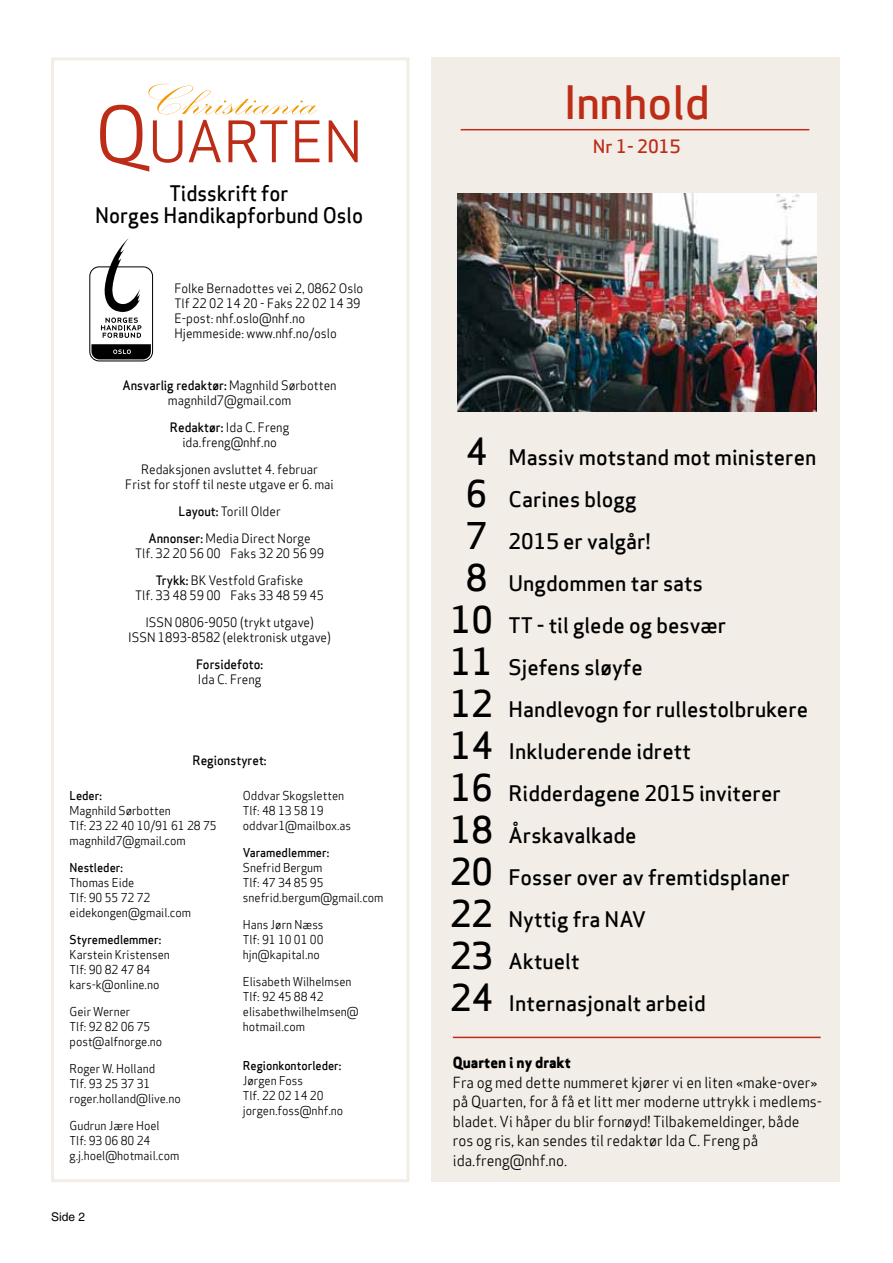
<style>
.page{position:relative;width:893px;height:1263px;background:#fff}
.page>*{position:absolute;margin:0;border:0;box-sizing:border-box;transform-origin:0 0}
.t1{font:55.8px "Apex Sans Book T";color:#bd2c16}
.t2{font:45px "Apex Sans Medium T";color:#bd2c16}
.t3{font:italic 44.55px "Kunstler Script";color:#f39800;scale:1.25 1}
.t4{font:21px "Apex Sans Medium T";color:#000}
.t5{font:21px/21.8px "Apex Sans Medium T";color:#000;text-align:center;scale:.95 1}
.t6{font:18px "Apex Sans Medium T";color:#bd2c16}
.t7{font:15px/19.5px "Apex Sans Book T";color:#000;scale:.95 1}
.t8{font:15px "Apex Sans Extra Bold T";color:#000;scale:.95 1}
.t9{font:12.75px/27px "Apex Sans Book T";color:#000;text-align:center;scale:.95 1}
.t10{font:12.75px "Apex Sans Medium T";color:#000;scale:.95 1}
.t11{font:12px/15px "Apex Sans Book T";color:#000;scale:.95 1}
.t12{font:12px "Apex Sans Medium T";color:#000;scale:.95 1}
.t13{font:12px "Helvetica";color:#000}
.s1{font-size:75.75px}
.s2{font-family:"Apex Sans Book T"}
.s3{font-family:"Apex Sans Medium T"}
.s4{font-size:36px}
</style>
<div class="page">
<div style="left:431px;top:57px;width:409px;height:1125px;background:#f2eee7"></div>
<hr style="left:461px;top:129px;width:348px;height:1px;background:#bd2c16">
<svg style="left:89px;top:238px;width:64px;height:123px"></svg>
<div style="left:51px;top:57px;width:358px;height:1125px;border:3px solid #f2eee7"></div>
<img style="left:457px;top:193px;width:359px;height:219px">
<hr style="left:453px;top:1037px;width:368px;height:1px;background:#bd2c16">
<h3 class="t3" style="left:138px;top:77px;width:154px">Christiania</h3>
<h1 class="t1" style="left:94px;top:106px;width:270px"><span class="s1">Q</span>UARTEN</h1>
<h3 class="t5" style="left:95px;top:183px;width:284px">Tidsskrift for<br>Norges Handikapforbund Oslo</h3>
<p class="t9" style="left:175px;top:281px;width:200px;line-height:15px;text-align:left">Folke Bernadottes vei 2, 0862 Oslo<br>Tlf 22 02 14 20 - Faks 22 02 14 39<br>E-post: nhf.oslo@nhf.no<br>Hjemmeside: www.nhf.no/oslo</p>
<p class="t10" style="left:122px;top:377px;width:227px">Ansvarlig redaktør: <span class="s2">Magnhild Sørbotten</span></p>
<p class="t9" style="left:168px;top:387px;width:131px;text-align:left">magnhild7@gmail.com<br><span class="s3">Redaktør:</span> Ida C. Freng</p>
<p class="t9" style="left:141px;top:429px;width:187px">ida.freng@nhf.no<br>Redaksjonen avsluttet 4. februar</p>
<p class="t9" style="left:125px;top:471px;width:221px">Frist for stoff til neste utgave er 6. mai<br><span class="s3">Layout:</span> Torill Older<br><span class="s3">Annonser:</span> Media Direct Norge</p>
<p class="t9" style="left:135px;top:540px;width:200px">Tlf. 32 20 56 00 Faks 32 20 56 99<br><span class="s3">Trykk:</span> BK Vestfold Grafiske</p>
<p class="t9" style="left:135px;top:582px;width:200px">Tlf. 33 48 59 00 Faks 33 48 59 45<br>ISSN 0806-9050 (trykt utgave)</p>
<p class="t9" style="left:128px;top:624px;width:215px">ISSN 1893-8582 (elektronisk utgave)</p>
<p class="t10" style="left:196px;top:656px;width:72px">Forsidefoto:</p>
<p class="t9" style="left:198px;top:666px;width:68px">Ida C. Freng</p>
<p class="t10" style="left:193px;top:752px;width:79px">Regionstyret:</p>
<p class="t12" style="left:70px;top:788px;width:36px">Leder:</p>
<p class="t11" style="left:70px;top:803px;width:156px">Magnhild Sørbotten<br>Tlf: 23 22 40 10/91 61 28 75 magnhild7@gmail.com</p>
<p class="t12" style="left:70px;top:860px;width:58px">Nestleder:</p>
<p class="t11" style="left:70px;top:875px;width:130px">Thomas Eide<br>Tlf: 90 55 72 72 eidekongen@gmail.com</p>
<p class="t12" style="left:70px;top:932px;width:98px">Styremedlemmer:</p>
<p class="t11" style="left:70px;top:947px;width:107px">Karstein Kristensen<br>Tlf: 90 82 47 84 kars-k@online.no</p>
<p class="t11" style="left:70px;top:1004px;width:99px">Geir Werner<br>Tlf: 92 82 06 75 post@alfnorge.no</p>
<p class="t11" style="left:70px;top:1061px;width:119px">Roger W. Holland<br>Tlf. 93 25 37 31 roger.holland@live.no</p>
<p class="t11" style="left:70px;top:1118px;width:117px">Gudrun Jære Hoel<br>Tlf: 93 06 80 24 g.j.hoel@hotmail.com</p>
<p class="t13" style="left:51px;top:1209px;width:36px">Side 2</p>
<p class="t11" style="left:243px;top:788px;width:115px">Oddvar Skogsletten<br>Tlf: 48 13 58 19 oddvar1@mailbox.as</p>
<p class="t12" style="left:243px;top:845px;width:92px">Varamedlemmer:</p>
<p class="t11" style="left:243px;top:860px;width:150px">Snefrid Bergum<br>Tlf: 47 34 85 95 snefrid.bergum@gmail.com</p>
<p class="t11" style="left:243px;top:917px;width:86px;text-align:justify">Hans Jørn Næss Tlf: 91 10 01 00 hjn@kapital.no</p>
<p class="t11" style="left:243px;top:974px;width:123px">Elisabeth Wilhelmsen<br>Tlf: 92 45 88 42 elisabethwilhelmsen@ hotmail.com</p>
<p class="t12" style="left:243px;top:1058px;width:105px">Regionkontorleder:</p>
<p class="t11" style="left:243px;top:1073px;width:107px">Jørgen Foss<br>Tlf. 22 02 14 20 jorgen.foss@nhf.no</p>
<h2 class="t2" style="left:563px;top:73px;width:149px">Innhold</h2>
<h3 class="t6" style="left:593px;top:135px;width:89px">Nr 1- 2015</h3>
<h3 class="t4" style="left:466px;top:444px;width:352px"><span class="s4">4</span> Massiv motstand mot ministeren</h3>
<h3 class="t4" style="left:466px;top:486px;width:172px"><span class="s4">6</span> Carines blogg</h3>
<h3 class="t4" style="left:466px;top:528px;width:186px"><span class="s4">7</span> 2015 er valgår!</h3>
<h3 class="t4" style="left:466px;top:570px;width:239px"><span class="s4">8</span> Ungdommen tar sats</h3>
<h3 class="t4" style="left:450px;top:612px;width:278px"><span class="s4">10</span> TT - til glede og besvær</h3>
<h3 class="t4" style="left:450px;top:654px;width:194px"><span class="s4">11</span> Sjefens sløyfe</h3>
<h3 class="t4" style="left:450px;top:696px;width:360px"><span class="s4">12</span> Handlevogn for rullestolbrukere</h3>
<h3 class="t4" style="left:450px;top:738px;width:242px"><span class="s4">14</span> Inkluderende idrett</h3>
<h3 class="t4" style="left:450px;top:780px;width:332px"><span class="s4">16</span> Ridderdagene 2015 inviterer</h3>
<h3 class="t4" style="left:450px;top:822px;width:188px"><span class="s4">18</span> Årskavalkade</h3>
<h3 class="t4" style="left:450px;top:864px;width:341px"><span class="s4">20</span> Fosser over av fremtidsplaner</h3>
<h3 class="t4" style="left:450px;top:906px;width:198px"><span class="s4">22</span> Nyttig fra NAV</h3>
<h3 class="t4" style="left:450px;top:948px;width:131px"><span class="s4">23</span> Aktuelt</h3>
<h3 class="t4" style="left:450px;top:990px;width:257px"><span class="s4">24</span> Internasjonalt arbeid</h3>
<p class="t8" style="left:453px;top:1053px;width:126px">Quarten i ny drakt</p>
<p class="t7" style="left:453px;top:1072px;width:390px">Fra og med dette nummeret kjører vi en liten «make-over» på Quarten, for å få et litt mer moderne uttrykk i medlems&shy;bladet. Vi håper du blir fornøyd! Tilbakemeldinger, både ros og ris, kan sendes til redaktør Ida C. Freng på ida.freng@nhf.no.</p>
</div>
